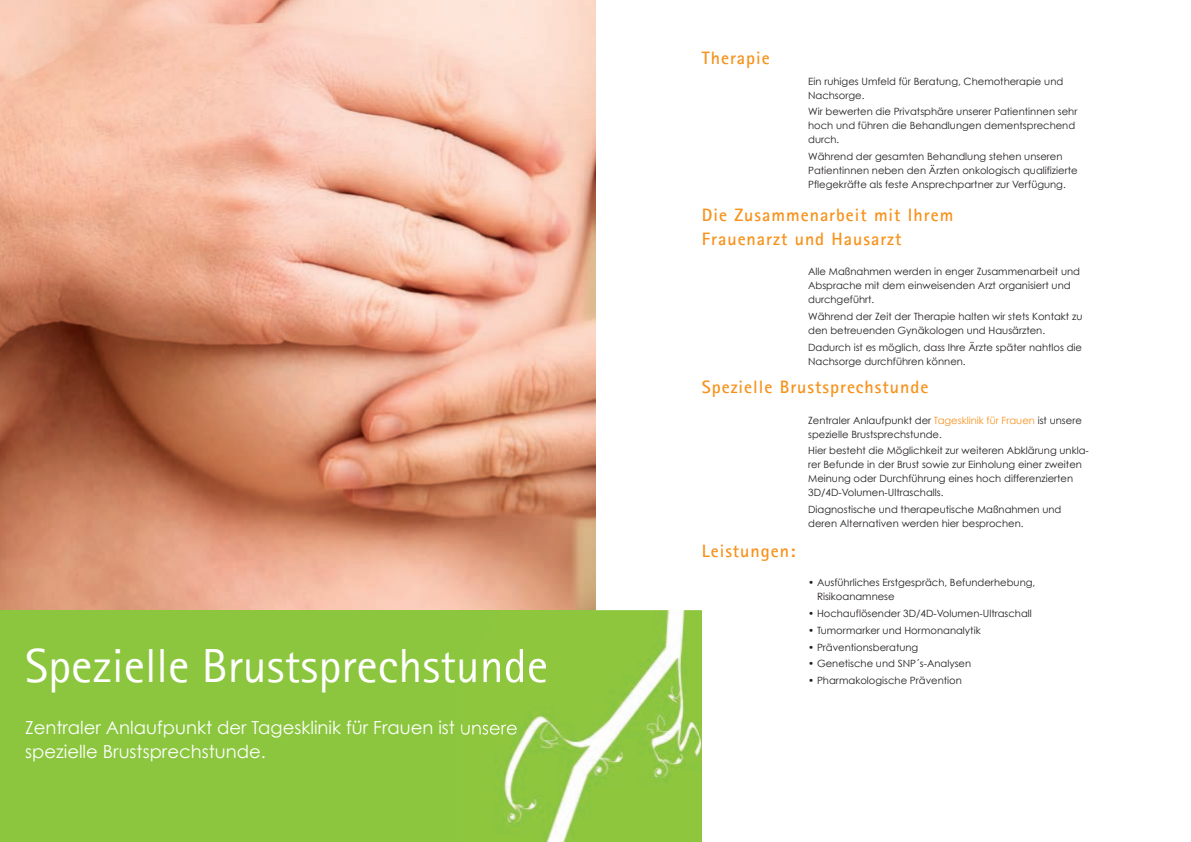
<style>
.page{position:relative;width:1191px;height:842px;background:#fff}
.page>*{position:absolute;margin:0;border:0;box-sizing:border-box;transform-origin:0 0}
.t1{font:48px "Rotis Sans Serif";color:#fff}
.t2{font:700 18px/24px "Rotis Sans Serif";letter-spacing:.055em;color:#f7931d}
.t3{font:18px/24px "Century Gothic";color:#fff}
.t4{font:10px/14px "Century Gothic";color:#231f20}
.s1{color:#f7931d}
</style>
<div class="page">
<img style="left:0;top:0;width:595px;height:610px">
<div style="left:0;top:610px;width:702px;height:232px;background:#8bc63e"></div>
<img style="left:468px;top:610px;width:234px;height:232px">
<img style="left:462px;top:649px;width:84px;height:34px">
<img style="left:462px;top:725px;width:55px;height:10px">
<h1 class="t1" style="left:25px;top:637px;width:525px">Spezielle Brustsprechstunde</h1>
<h2 class="t3" style="left:25px;top:716px;width:494px">Zentraler Anlaufpunkt der Tagesklinik für Frauen ist unsere spezielle Brustsprechstunde.</h2>
<h2 class="t2" style="left:702px;top:45px;width:69px">Therapie</h2>
<p class="t4" style="left:808px;top:74px;width:257px">Ein ruhiges Umfeld für Beratung, Chemotherapie und<br>Nachsorge.</p>
<p class="t4" style="left:808px;top:105px;width:271px">Wir bewerten die Privatsphäre unserer Patientinnen sehr hoch und führen die Behandlungen dementsprechend durch.</p>
<p class="t4" style="left:808px;top:149px;width:271px">Während der gesamten Behandlung stehen unseren<br>Patientinnen neben den Ärzten onkologisch qualifizierte<br>Pflegekräfte als feste Ansprechpartner zur Verfügung.</p>
<h2 class="t2" style="left:702px;top:203px;width:253px">Die Zusammenarbeit mit Ihrem<br>Frauenarzt und Hausarzt</h2>
<p class="t4" style="left:808px;top:264px;width:273px">Alle Maßnahmen werden in enger Zusammenarbeit und<br>Absprache mit dem einweisenden Arzt organisiert und durchgeführt.</p>
<p class="t4" style="left:808px;top:309px;width:276px">Während der Zeit der Therapie halten wir stets Kontakt zu den betreuenden Gynäkologen und Hausärzten.</p>
<p class="t4" style="left:808px;top:340px;width:275px">Dadurch ist es möglich, dass Ihre Ärzte später nahtlos die<br>Nachsorge durchführen können.</p>
<h2 class="t2" style="left:702px;top:375px;width:228px">Spezielle Brustsprechstunde</h2>
<h2 class="t2" style="left:702px;top:538px;width:95px">Leistungen:</h2>
<p class="t4" style="left:808px;top:413px;width:275px">Zentraler Anlaufpunkt der <span class="s1">Tagesklinik für Frauen</span> ist unsere spezielle Brustsprechstunde.</p>
<p class="t4" style="left:808px;top:444px;width:282px">Hier besteht die Möglichkeit zur weiteren Abklärung unkla&shy;rer Befunde in der Brust sowie zur Einholung einer zweiten Meinung oder Durchführung eines hoch differenzierten 3D/4D-Volumen-Ultraschalls.</p>
<p class="t4" style="left:808px;top:502px;width:255px">Diagnostische und therapeutische Maßnahmen und deren Alternativen werden hier besprochen.</p>
<p class="t4" style="left:817px;top:575px;width:220px;text-indent:-9px">• Ausführliches Erstgespräch, Befunderhebung,<br>Risikoanamnese</p>
<p class="t4" style="left:808px;top:606px;width:225px">• Hochauflösender 3D/4D-Volumen-Ultraschall</p>
<p class="t4" style="left:808px;top:623px;width:174px">• Tumormarker und Hormonanalytik</p>
<p class="t4" style="left:808px;top:640px;width:112px">• Präventionsberatung</p>
<p class="t4" style="left:808px;top:657px;width:164px">• Genetische und SNP´s-Analysen</p>
<p class="t4" style="left:808px;top:673px;width:155px">• Pharmakologische Prävention</p>
</div>
